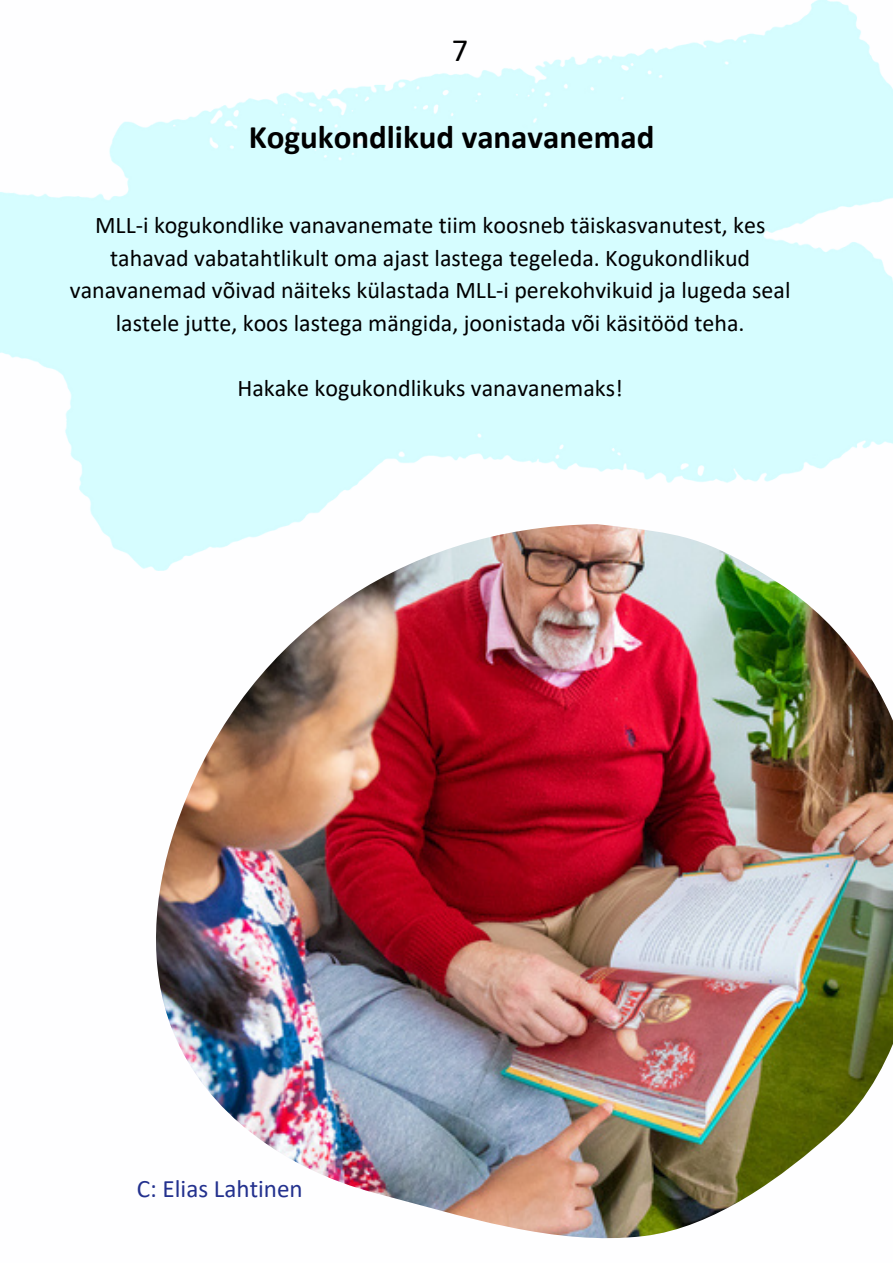
<style>
.page{position:relative;width:893px;height:1264px;background:#fff}
.page>*{position:absolute;margin:0;border:0;box-sizing:border-box;transform-origin:0 0}
.t1{font:700 33px "Calibri";color:#000}
.t2{font:32.55px "Calibri";color:#000}
.t3{font:25.05px "Calibri";color:#23318e}
.t4{font:24px/32.5px "Calibri";color:#000;text-align:center}
</style>
<div class="page">
<img style="left:156px;top:570px;width:736px;height:668px">
<img style="left:0;top:0;width:892px;height:570px">
<p class="t2" style="left:451px;top:36px;width:18px">7</p>
<p class="t1" style="left:249px;top:123px;width:407px">Kogukondlikud vanavanemad</p>
<p class="t4" style="left:70px;top:211px;width:722px">MLL-i kogukondlike vanavanemate tiim koosneb täiskasvanutest, kes tahavad vabatahtlikult oma ajast lastega tegeleda. Kogukondlikud vanavanemad võivad näiteks külastada MLL-i perekohvikuid ja lugeda seal lastele jutte, koos lastega mängida, joonistada või käsitööd teha.</p>
<p class="t4" style="left:237px;top:374px;width:387px">Hakake kogukondlikuks vanavanemaks!</p>
<p class="t3" style="left:137px;top:1178px;width:167px">C: Elias Lahtinen</p>
</div>
